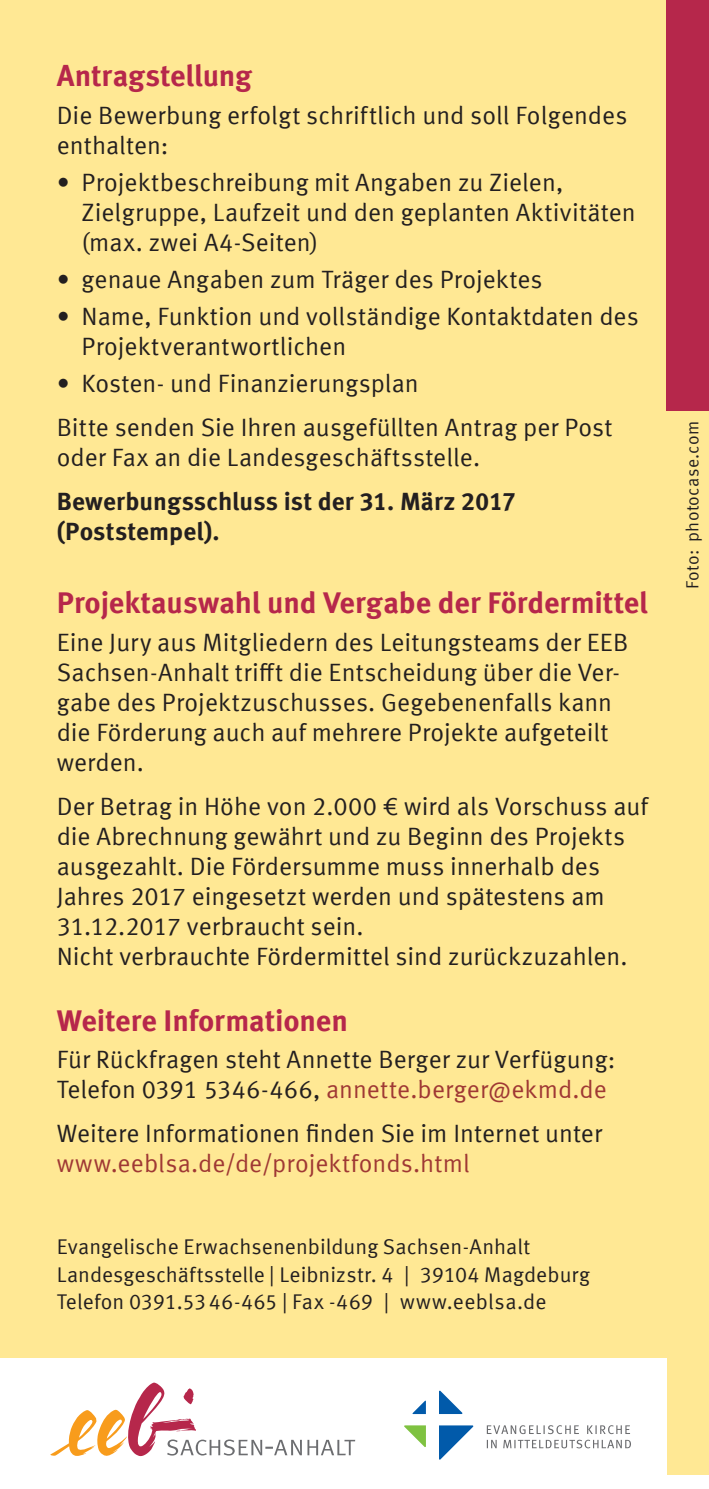
<style>
.page{position:relative;width:709px;height:1489px;background:#fff}
.page>*{position:absolute;margin:0;border:0;box-sizing:border-box;transform-origin:0 0}
.t1{font:700 30px "Meta Offc";letter-spacing:-.005em;color:#b6274b}
.t2{font:25px/30px "Meta Offc Norm";color:#231f20}
.t3{font:700 25px/30px "Meta Offc";letter-spacing:.005em;color:#231f20}
.t4{font:25px "Meta Offc Norm";letter-spacing:.005em;color:#9f3834}
.t5{font:21.25px/27.5px "Meta Offc Norm";letter-spacing:.005em;color:#231f20}
.t6{font:17.5px "Meta Offc Norm";letter-spacing:.02em;color:#231f20}
.s1{color:#9f3834}
</style>
<div class="page">
<div style="left:0;top:0;width:709px;height:1474px;background:#ffe894"></div>
<div style="left:0;top:1358px;width:666px;height:116px;background:#fff"></div>
<div style="left:666px;top:0;width:43px;height:411px;background:#b6274b"></div>
<svg style="left:50px;top:1382px;width:305px;height:74px;background:#f3e4df"></svg>
<svg style="left:404px;top:1390px;width:69px;height:69px;background:#c1d8e2"></svg>
<svg style="left:487px;top:1424px;width:144px;height:24px;background:#e0e1e1"></svg>
<p class="t1" style="left:57px;top:58px;width:197px">Antragstellung</p>
<p class="t2" style="left:57px;top:100px;width:572px">Die Bewerbung erfolgt schriftlich und soll Folgendes enthalten:</p>
<p class="t2" style="left:81px;top:168px;width:555px;text-indent:-25px">• Projektbeschreibung mit Angaben zu Zielen,<br>Zielgruppe, Laufzeit und den geplanten Aktivitäten (max. zwei A4-Seiten)</p>
<p class="t2" style="left:57px;top:265px;width:487px">• genaue Angaben zum Träger des Projektes</p>
<p class="t2" style="left:81px;top:302px;width:559px;text-indent:-25px">• Name, Funktion und vollständige Kontaktdaten des<br>Projektverantwortlichen</p>
<p class="t2" style="left:57px;top:362px;width:557px;line-height:44.2px">• Kosten- und Finanzierungsplan<br>Bitte senden Sie Ihren ausgefüllten Antrag per Post</p>
<p class="t2" style="left:57px;top:443px;width:425px">oder Fax an die Landesgeschäftsstelle.</p>
<p class="t3" style="left:57px;top:487px;width:461px">Bewerbungsschluss ist der 31. März 2017 (Poststempel).</p>
<p class="t1" style="left:57px;top:585px;width:593px">Projektauswahl und Vergabe der Fördermittel</p>
<p class="t2" style="left:57px;top:627px;width:573px">Eine Jury aus Mitgliedern des Leitungsteams der EEB Sachsen-Anhalt trifft die Entscheidung über die Ver&shy;gabe des Projektzuschusses. Gegebenenfalls kann die Förderung auch auf mehrere Projekte aufgeteilt werden.</p>
<p class="t2" style="left:57px;top:791px;width:593px">Der Betrag in Höhe von 2.000 € wird als Vorschuss auf die Abrechnung gewährt und zu Beginn des Projekts ausgezahlt. Die Fördersumme muss innerhalb des Jahres 2017 eingesetzt werden und spätestens am 31.12.2017 verbraucht sein.<br>Nicht verbrauchte Fördermittel sind zurückzuzahlen.</p>
<p class="t1" style="left:57px;top:1002px;width:293px">Weitere Informationen</p>
<p class="t2" style="left:57px;top:1044px;width:560px">Für Rückfragen steht Annette Berger zur Verfügung:<br>Telefon 0391 5346-466, <span class="s1">annette.berger@ekmd.de</span></p>
<p class="t2" style="left:57px;top:1118px;width:547px">Weitere Informationen finden Sie im Internet unter</p>
<p class="t4" style="left:57px;top:1148px;width:414px">www.eeblsa.de/de/projektfonds.html</p>
<p class="t5" style="left:57px;top:1233px;width:535px">Evangelische Erwachsenenbildung Sachsen-Anhalt<br>Landesgeschäftsstelle | Leibnizstr. 4 | 39104 Magdeburg<br>Telefon 0391.5346-465 | Fax -469 | www.eeblsa.de</p>
<p class="t6" style="left:682px;top:589px;width:169px;rotate:-90deg">Foto: photocase.com</p>
</div>
